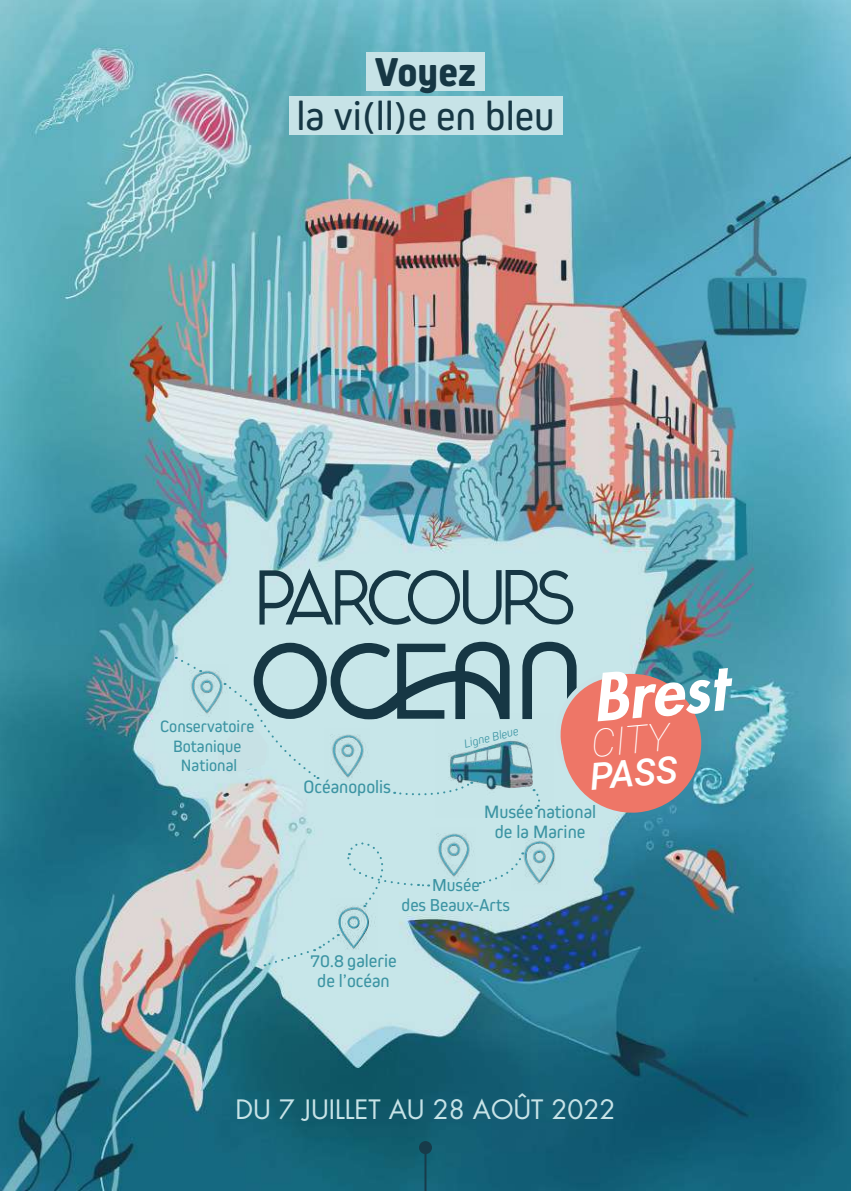
<style>
.page{position:relative;width:851px;height:1191px;background:#fff}
.page>*{position:absolute;margin:0;border:0;box-sizing:border-box;transform-origin:0 0}
.t1{font:italic 800 63.6px "Futura Std";color:#fff}
.t2{font:42px "Kiro";color:#163744}
.t3{font:800 42px "Kiro";color:#163744}
.t4{font:italic 100 38.6px "Roboto";color:#fff}
.t5{font:italic 500 37.2px "Roboto";color:#fff}
.t6{font:26px "Futura Std";color:#c7e3e7}
.t7{font:18.6px/20px "Kiro";color:#3c94a3;text-align:center}
.t8{font:18px/20px "Kiro";color:#3c94a3;text-align:center}
.t9{font:17.2px/19.2px "Kiro";color:#3c94a3;text-align:center}
.t10{font:italic 300 12.4px "Kiro";color:#3c94a3}
</style>
<div class="page">
<img style="left:0;top:0;width:850px;height:1191px">
<img style="left:430px;top:827px;width:45px;height:55px">
<img style="left:511px;top:833px;width:49px;height:57px">
<img style="left:331px;top:898px;width:46px;height:58px">
<svg style="left:258px;top:565px;width:316px;height:62px;background:#97b6bc"></svg>
<img style="left:435px;top:714px;width:118px;height:103px">
<svg style="left:479px;top:852px;width:44px;height:33px"></svg>
<div style="left:346px;top:832px;width:83px;height:75px;background:#c7e6e9"></div>
<svg style="left:264px;top:934px;width:75px;height:33px;background:#c2e3e6"></svg>
<hr style="left:424px;top:1143px;width:2px;height:48px;background:#173b4a">
<div style="left:419px;top:1141px;width:13px;height:13px;background:#173b4a;border-radius:50%"></div>
<div style="left:366px;top:52px;width:118px;height:39px;background:#c7e3e7"></div>
<div style="left:288px;top:96px;width:274px;height:39px;background:#c7e3e7"></div>
<img style="left:183px;top:665px;width:26px;height:55px">
<svg style="left:176px;top:657px;width:25px;height:15px"></svg>
<svg style="left:209px;top:637px;width:303px;height:159px;background:#a4c4c9"></svg>
<svg style="left:519px;top:639px;width:185px;height:176px;background:#bd9a97"></svg>
<h2 class="t3" style="left:374px;top:47px;width:103px">Voyez</h2>
<h2 class="t2" style="left:296px;top:91px;width:260px">la vi(ll)e en bleu</h2>
<p class="t9" style="left:160px;top:716px;width:96px">Conservatoire<br>Botanique<br>National</p>
<p class="t7" style="left:303px;top:777px;width:89px">Océanopolis</p>
<p class="t10" style="left:462px;top:737px;width:57px;rotate:-14deg">Ligne Bleue</p>
<h1 class="t1" style="left:588px;top:658px;width:135px;rotate:-5deg">Brest</h1>
<h3 class="t4" style="left:588px;top:716px;width:80px;rotate:-5deg">CITY</h3>
<h3 class="t5" style="left:587px;top:750px;width:89px;rotate:-5deg">PASS</h3>
<p class="t7" style="left:484px;top:801px;width:114px">Musée national de la Marine</p>
<p class="t8" style="left:401px;top:875px;width:110px">Musée<br>des Beaux-Arts</p>
<p class="t7" style="left:310px;top:950px;width:88px">70.8 galerie de l’océan</p>
<h3 class="t6" style="left:235px;top:1092px;width:381px">DU 7 JUILLET AU 28 AOÛT 2022</h3>
</div>
